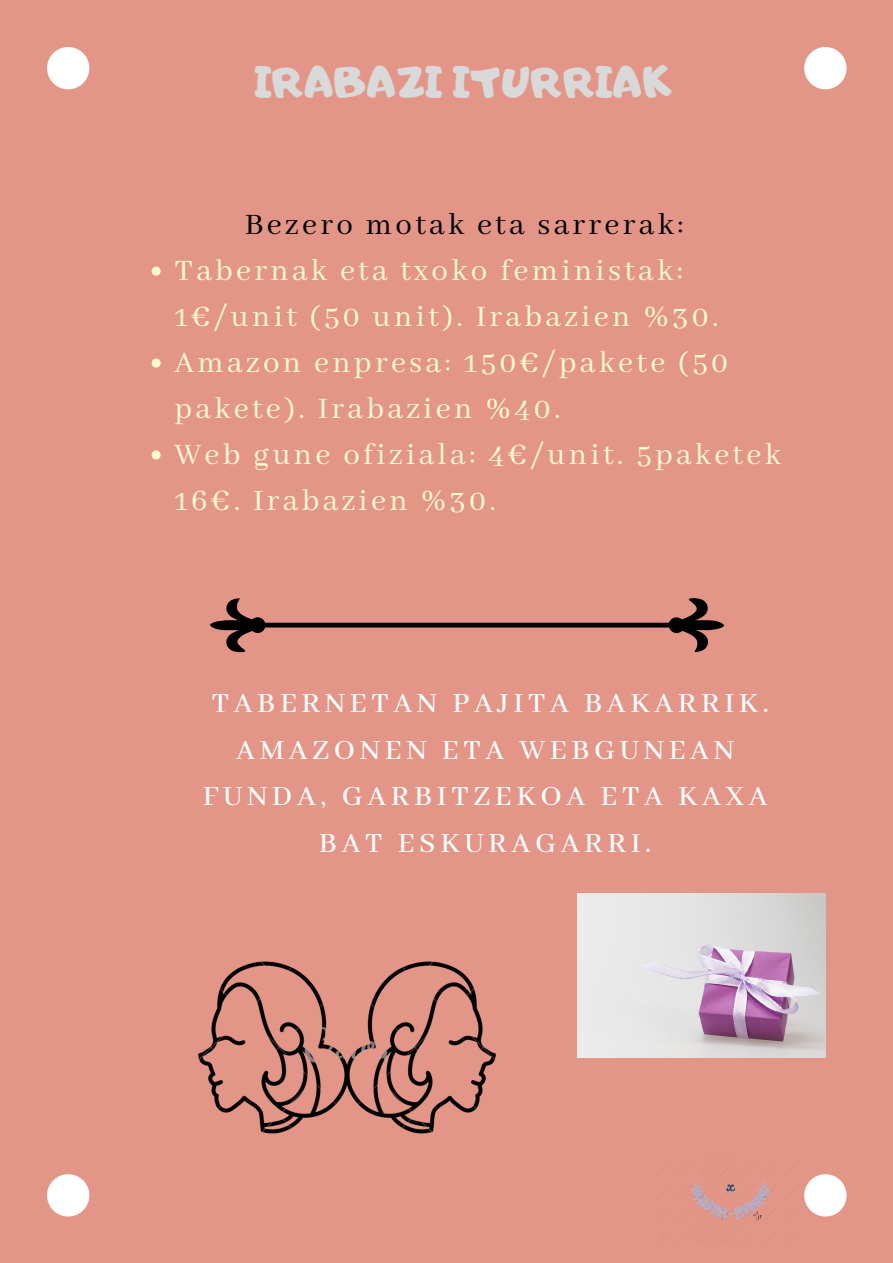
<style>
.page{position:relative;width:893px;height:1263px;background:#e39587}
.page>*{position:absolute;margin:0;border:0;box-sizing:border-box;transform-origin:0 0}
.t1{font:42px "Adigiana Toybox";color:#d9d9d9}
.t2{font:33px/46px "Abhaya Libre";letter-spacing:.1em;color:#fff9d1}
.t3{font:33px "Abhaya Libre";letter-spacing:.1em;color:#000}
.t4{font:500 31.05px/46.6px "Abhaya Libre";letter-spacing:.15em;color:#fff;text-align:center}
</style>
<div class="page">
<svg style="left:47px;top:47px;width:42px;height:42px"></svg>
<svg style="left:804px;top:47px;width:42px;height:42px"></svg>
<svg style="left:804px;top:1174px;width:42px;height:42px"></svg>
<svg style="left:47px;top:1174px;width:42px;height:42px"></svg>
<svg style="left:210px;top:598px;width:514px;height:54px"></svg>
<svg style="left:152px;top:267px;width:9px;height:9px"></svg>
<svg style="left:152px;top:358px;width:9px;height:10px"></svg>
<svg style="left:152px;top:450px;width:9px;height:9px"></svg>
<img style="left:198px;top:961px;width:298px;height:173px">
<img style="left:690px;top:1165px;width:81px;height:73px">
<img style="left:577px;top:893px;width:248px;height:165px">
<p class="t1" style="left:255px;top:55px;width:420px">IRABAZI ITURRIAK</p>
<p class="t3" style="left:245px;top:207px;width:441px">Bezero motak eta sarrerak:</p>
<p class="t2" style="left:174px;top:249px;width:608px">Tabernak eta txoko feministak:<br>1€/unit (50 unit). Irabazien %30.<br>Amazon enpresa: 150€/pakete (50 pakete). Irabazien %40.<br>Web gune ofiziala: 4€/unit. 5paketek<br>16€. Irabazien %30.</p>
<p class="t4" style="left:203px;top:681px;width:568px">TABERNETAN PAJITA BAKARRIK.<br>AMAZONEN ETA WEBGUNEAN<br>FUNDA, GARBITZEKOA ETA KAXA<br>BAT ESKURAGARRI.</p>
</div>
